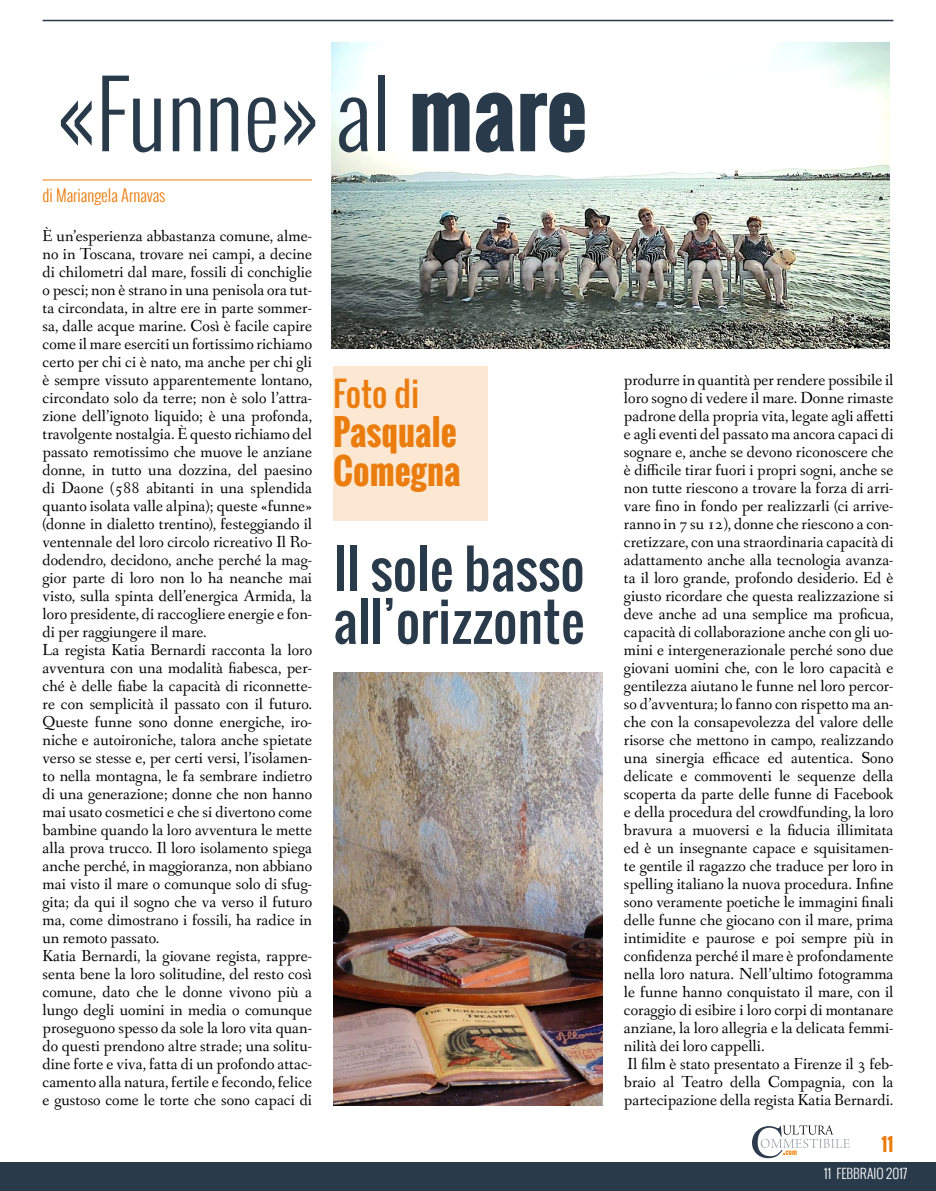
<style>
.page{position:relative;width:936px;height:1191px;background:#fff}
.page>*{position:absolute;margin:0;border:0;box-sizing:border-box;transform-origin:0 0}
.t1{font:300 90px "Oswald";color:#293a4b}
.t2{font:52.5px/52.5px "Oswald";color:#293a4b}
.t3{font:700 34.8px/39px "Oswald";color:#eb7d0e}
.t4{font:33px "Oswald";color:#eb7d0e}
.t5{font:700 18px "Oswald";color:#eb7d0e}
.t6{font:16.5px/18px "Fanwood Text";color:#000}
.t7{font:300 16.5px "Oswald";color:#eb7d0e}
.t8{font:300 13.5px "Oswald";color:#fff}
.s1{font-weight:700}
</style>
<div class="page">
<div style="left:0;top:1162px;width:935px;height:29px;background:#293a4b"></div>
<svg style="left:752px;top:1125px;width:97px;height:33px"></svg>
<hr style="left:43px;top:20px;width:850px;height:1px;background:#293a4b">
<img style="left:332px;top:43px;width:557px;height:306px">
<img style="left:333px;top:673px;width:269px;height:433px">
<div style="left:333px;top:367px;width:155px;height:154px;background:#fce7d2"></div>
<hr style="left:43px;top:180px;width:269px;height:1px;background:#eb7d0e">
<h1 class="t1" style="left:57px;top:48px;width:531px">«Funne» al <span class="s1">mare</span></h1>
<p class="t7" style="left:43px;top:183px;width:124px">di Mariangela Arnavas</p>
<p class="t6" style="left:43px;top:227px;width:271px">È un’esperienza abbastanza comune, alme&shy;no in Toscana, trovare nei campi, a decine di chilometri dal mare, fossili di conchiglie o pesci; non è strano in una penisola ora tut&shy;ta circondata, in altre ere in parte sommer&shy;sa, dalle acque marine. Così è facile capire come il mare eserciti un fortissimo richiamo certo per chi ci è nato, ma anche per chi gli è sempre vissuto apparentemente lontano, circondato solo da terre; non è solo l’attra&shy;zione dell’ignoto liquido; è una profonda, travolgente nostalgia. È questo richiamo del passato remotissimo che muove le anziane donne, in tutto una dozzina, del paesino di Daone (588 abitanti in una splendida quanto isolata valle alpina); queste «funne» (donne in dialetto trentino), festeggiando il ventennale del loro circolo ricreativo Il Ro&shy;dodendro, decidono, anche perché la mag&shy;gior parte di loro non lo ha neanche mai visto, sulla spinta dell’energica Armida, la loro presidente, di raccogliere energie e fon&shy;di per raggiungere il mare.<br>La regista Katia Bernardi racconta la loro avventura con una modalità fiabesca, per&shy;ché è delle fiabe la capacità di riconnette&shy;re con semplicità il passato con il futuro.<br>Queste funne sono donne energiche, iro&shy;niche e autoironiche, talora anche spietate verso se stesse e, per certi versi, l’isolamen&shy;to nella montagna, le fa sembrare indietro di una generazione; donne che non hanno mai usato cosmetici e che si divertono come bambine quando la loro avventura le mette alla prova trucco. Il loro isolamento spiega anche perché, in maggioranza, non abbiano mai visto il mare o comunque solo di sfug&shy;gita; da qui il sogno che va verso il futuro ma, come dimostrano i fossili, ha radice in un remoto passato.<br>Katia Bernardi, la giovane regista, rappre&shy;senta bene la loro solitudine, del resto così comune, dato che le donne vivono più a lungo degli uomini in media o comunque proseguono spesso da sole la loro vita quan&shy;do questi prendono altre strade; una solitu&shy;dine forte e viva, fatta di un profondo attac&shy;camento alla natura, fertile e fecondo, felice e gustoso come le torte che sono capaci di</p>
<h3 class="t4" style="left:333px;top:369px;width:88px">Foto di</h3>
<h3 class="t3" style="left:333px;top:413px;width:129px">Pasquale<br>Comegna</h3>
<h2 class="t2" style="left:333px;top:542px;width:253px">Il sole basso all’orizzonte</h2>
<p class="t6" style="left:624px;top:371px;width:271px">produrre in quantità per rendere possibile il loro sogno di vedere il mare. Donne rimaste padrone della propria vita, legate agli affetti e agli eventi del passato ma ancora capaci di sognare e, anche se devono riconoscere che è difficile tirar fuori i propri sogni, anche se non tutte riescono a trovare la forza di arri&shy;vare fino in fondo per realizzarli (ci arrive&shy;ranno in 7 su 12), donne che riescono a con&shy;cretizzare, con una straordinaria capacità di adattamento anche alla tecnologia avanza&shy;ta il loro grande, profondo desiderio. Ed è giusto ricordare che questa realizzazione si deve anche ad una semplice ma proficua, capacità di collaborazione anche con gli uo&shy;mini e intergenerazionale perché sono due giovani uomini che, con le loro capacità e gentilezza aiutano le funne nel loro percor&shy;so d’avventura; lo fanno con rispetto ma an&shy;che con la consapevolezza del valore delle risorse che mettono in campo, realizzando una sinergia efficace ed autentica. Sono delicate e commoventi le sequenze della scoperta da parte delle funne di Facebook e della procedura del crowdfunding, la loro bravura a muoversi e la fiducia illimitata ed è un insegnante capace e squisitamen&shy;te gentile il ragazzo che traduce per loro in spelling italiano la nuova procedura. Infine sono veramente poetiche le immagini finali delle funne che giocano con il mare, prima intimidite e paurose e poi sempre più in confidenza perché il mare è profondamente nella loro natura. Nell’ultimo fotogramma le funne hanno conquistato il mare, con il coraggio di esibire i loro corpi di montanare anziane, la loro allegria e la delicata femmi&shy;nilità dei loro cappelli.<br>Il film è stato presentato a Firenze il 3 feb&shy;braio al Teatro della Compagnia, con la partecipazione della regista Katia Bernardi.</p>
<p class="t5" style="left:881px;top:1130px;width:13px">11</p>
<p class="t8" style="left:824px;top:1164px;width:85px">11 FEBBRAIO 2017</p>
</div>
